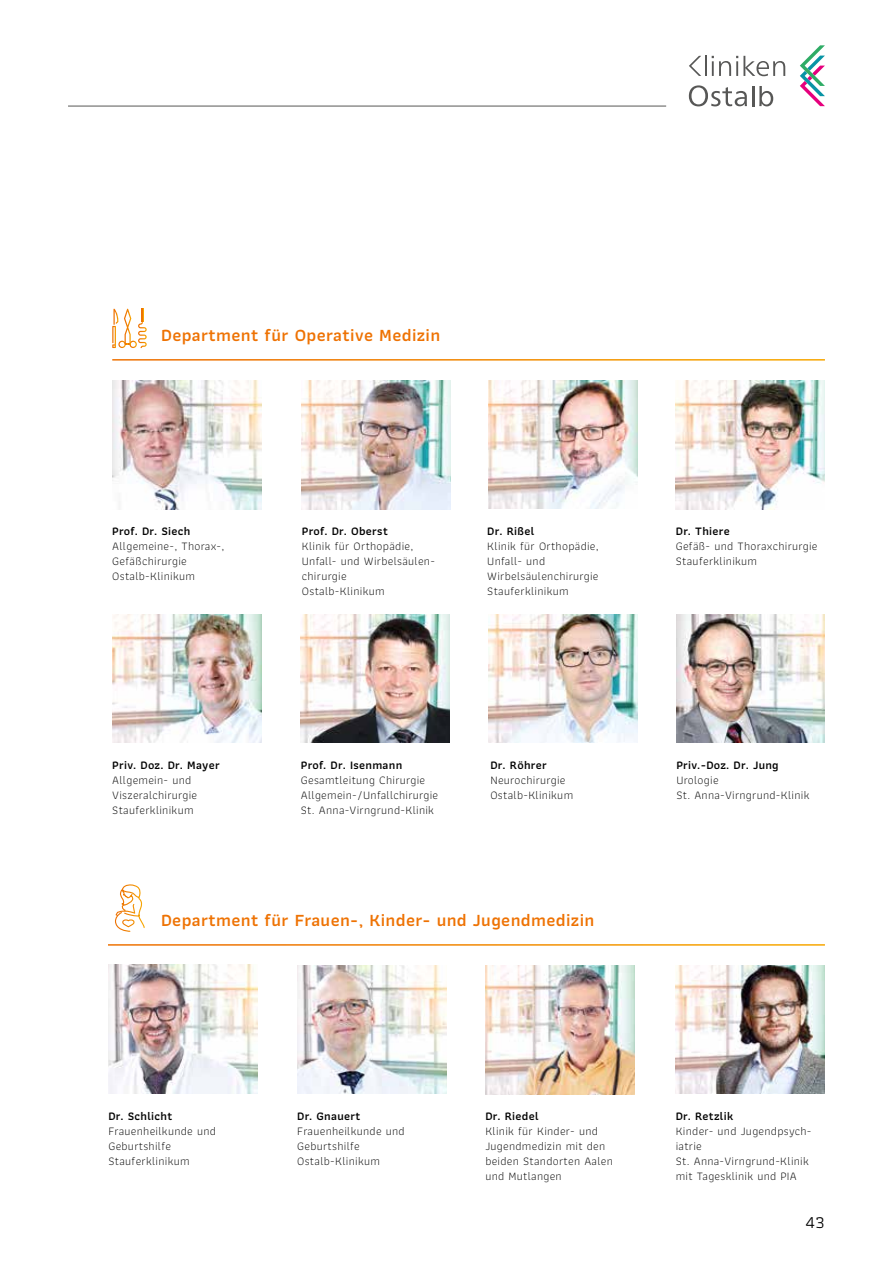
<style>
.page{position:relative;width:893px;height:1263px;background:#fff}
.page>*{position:absolute;margin:0;border:0;box-sizing:border-box;transform-origin:0 0}
.t1{font:600 18px "Athiti";letter-spacing:.02em;color:#ee7203}
.t2{font:18px "Athiti";color:#000}
.t3{font:300 12px/15px "Athiti";letter-spacing:.025em;color:#000}
.t4{font:600 12px "Athiti";letter-spacing:.025em;color:#000}
</style>
<div class="page">
<svg style="left:689px;top:85px;width:58px;height:21px"></svg>
<hr style="left:752px;top:86px;width:2px;height:20px;background:#575756">
<svg style="left:759px;top:86px;width:14px;height:20px"></svg>
<svg style="left:712px;top:56px;width:73px;height:20px"></svg>
<svg style="left:689px;top:56px;width:17px;height:20px"></svg>
<svg style="left:800px;top:45px;width:25px;height:61px"></svg>
<hr style="left:68px;top:106px;width:598px;height:1px;background:#575756">
<svg style="left:112px;top:309px;width:35px;height:39px"></svg>
<img style="left:112px;top:381px;width:149px;height:128px">
<img style="left:302px;top:381px;width:149px;height:128px">
<img style="left:488px;top:381px;width:149px;height:127px">
<img style="left:676px;top:381px;width:149px;height:128px">
<img style="left:112px;top:614px;width:149px;height:128px">
<img style="left:108px;top:965px;width:149px;height:128px">
<img style="left:300px;top:614px;width:149px;height:128px">
<img style="left:297px;top:965px;width:149px;height:128px">
<img style="left:488px;top:614px;width:149px;height:128px">
<img style="left:485px;top:966px;width:149px;height:128px">
<img style="left:676px;top:614px;width:149px;height:128px">
<img style="left:676px;top:965px;width:148px;height:128px">
<svg style="left:115px;top:884px;width:30px;height:48px"></svg>
<h1 class="t1" style="left:161px;top:321px;width:281px">Department für Operative Medizin</h1>
<p class="t4" style="left:112px;top:522px;width:80px">Prof. Dr. Siech</p>
<p class="t3" style="left:112px;top:539px;width:114px">Allgemeine-, Thorax-,<br>Gefäßchirurgie<br>Ostalb-Klinikum</p>
<p class="t4" style="left:112px;top:756px;width:109px">Priv. Doz. Dr. Mayer</p>
<p class="t3" style="left:112px;top:773px;width:86px">Allgemein- und<br>Viszeralchirurgie<br>Stauferklinikum</p>
<p class="t4" style="left:302px;top:522px;width:87px">Prof. Dr. Oberst</p>
<p class="t3" style="left:302px;top:539px;width:135px">Klinik für Orthopädie,<br>Unfall- und Wirbelsäulen&shy;chirurgie<br>Ostalb-Klinikum</p>
<p class="t4" style="left:487px;top:522px;width:49px">Dr. Rißel</p>
<p class="t3" style="left:487px;top:539px;width:113px">Klinik für Orthopädie,<br>Unfall- und<br>Wirbelsäulenchirurgie<br>Stauferklinikum</p>
<p class="t4" style="left:301px;top:756px;width:103px">Prof. Dr. Isenmann</p>
<p class="t3" style="left:301px;top:773px;width:139px">Gesamtleitung Chirurgie<br>Allgemein-/Unfallchirurgie<br>St. Anna-Virngrund-Klinik</p>
<p class="t4" style="left:490px;top:756px;width:58px">Dr. Röhrer</p>
<p class="t3" style="left:490px;top:773px;width:84px">Neurochirurgie<br>Ostalb-Klinikum</p>
<h1 class="t1" style="left:161px;top:906px;width:435px">Department für Frauen-, Kinder- und Jugendmedizin</h1>
<p class="t4" style="left:676px;top:522px;width:56px">Dr. Thiere</p>
<p class="t3" style="left:676px;top:539px;width:143px">Gefäß- und Thoraxchirurgie<br>Stauferklinikum</p>
<p class="t4" style="left:676px;top:756px;width:104px">Priv.-Doz. Dr. Jung</p>
<p class="t3" style="left:676px;top:773px;width:135px">Urologie<br>St. Anna-Virngrund-Klinik</p>
<p class="t4" style="left:108px;top:1107px;width:65px">Dr. Schlicht</p>
<p class="t3" style="left:108px;top:1124px;width:109px">Frauenheilkunde und<br>Geburtshilfe<br>Stauferklinikum</p>
<p class="t4" style="left:297px;top:1107px;width:65px">Dr. Gnauert</p>
<p class="t3" style="left:297px;top:1124px;width:109px">Frauenheilkunde und<br>Geburtshilfe<br>Ostalb-Klinikum</p>
<p class="t4" style="left:485px;top:1107px;width:55px">Dr. Riedel</p>
<p class="t3" style="left:485px;top:1124px;width:129px">Klinik für Kinder- und<br>Jugendmedizin mit den beiden Standorten Aalen und Mutlangen</p>
<p class="t4" style="left:676px;top:1107px;width:59px">Dr. Retzlik</p>
<p class="t3" style="left:676px;top:1124px;width:137px">Kinder- und Jugendpsych&shy;iatrie<br>St. Anna-Virngrund-Klinik mit Tagesklinik und PIA</p>
<h1 class="t2" style="left:805px;top:1209px;width:21px">43</h1>
</div>
